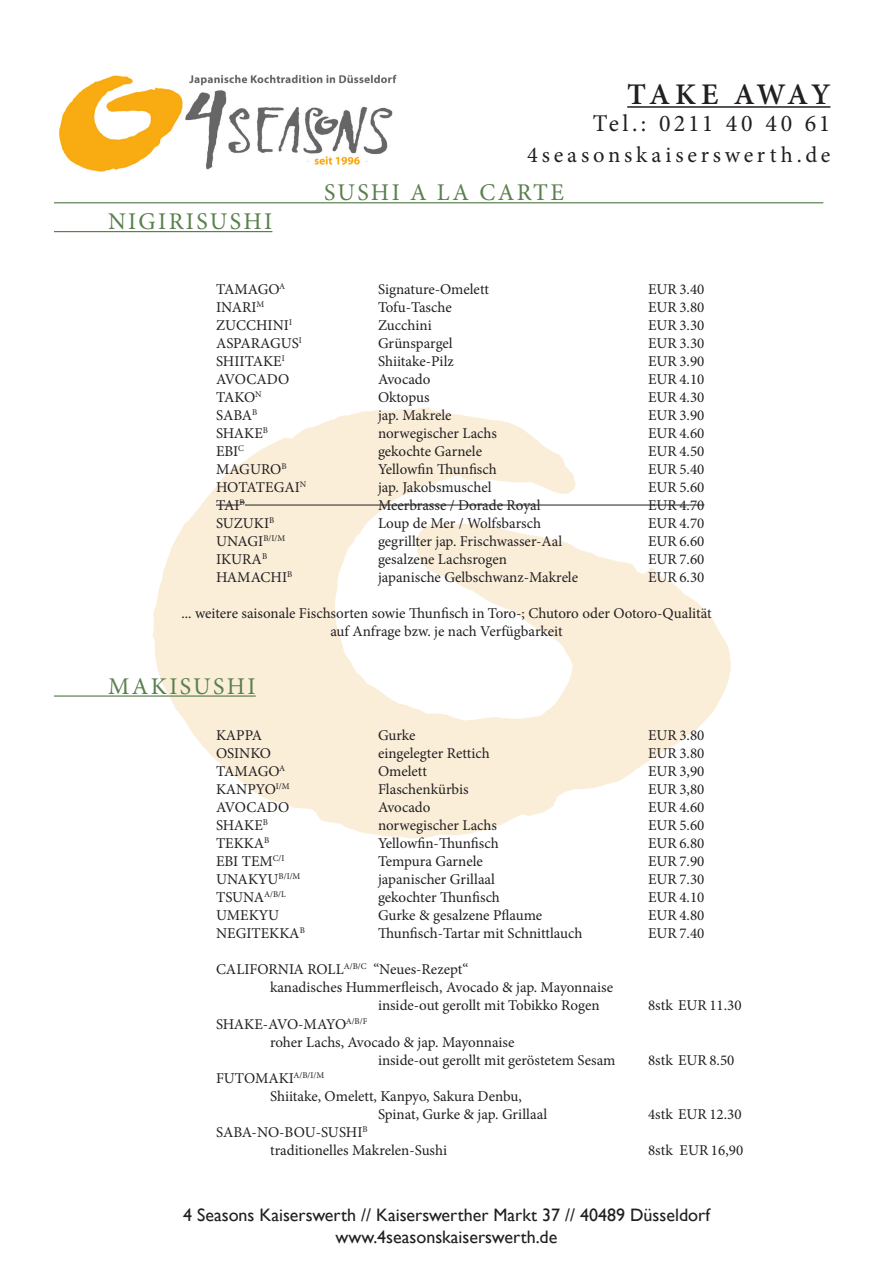
<style>
.page{position:relative;width:893px;height:1263px;background:#fff}
.page>*{position:absolute;margin:0;border:0;box-sizing:border-box;transform-origin:0 0}
.Anschrift{font:600 30px "Minion Pro";letter-spacing:.095em;color:#231f21}
.AUSHANG_TITEL{font:24px "Minion Pro";letter-spacing:.1em;color:#5a804e}
.Anschrift-2{font:24px "Minion Pro";letter-spacing:.125em;color:#231f21}
.Anschrift-3{font:22.5px "Minion Pro";letter-spacing:.17em;color:#231f21}
.t1{font:18px "Gill Sans";color:#231f21}
.JP_Gerichte_Aushang{font:15px/18px "Minion Pro";color:#231f21;text-align:center}
.JP_Gerichte_Aushang-2{font:15px "Minion Pro";letter-spacing:-.035em;color:#231f21}
</style>
<div class="page">
<svg style="left:152px;top:407px;width:579px;height:426px;fill:#faeed9"></svg>
<svg style="left:239px;top:655px;width:233px;height:184px"></svg>
<hr style="left:627px;top:106px;width:203px;height:2px;background:#231f21">
<img style="left:59px;top:74px;width:338px;height:98px">
<hr style="left:54px;top:202px;width:769px;height:1px;background:#5a804e">
<hr style="left:54px;top:231px;width:218px;height:1px;background:#5a804e">
<hr style="left:54px;top:695px;width:202px;height:2px;background:#5a804e">
<svg style="left:216px;top:502px;width:29px;height:4px"></svg>
<hr style="left:245px;top:505px;width:459px;height:1px;background:#231f21">
<p class="AUSHANG_TITEL" style="left:108px;top:205px;width:166px">NIGIRISUSHI</p>
<p class="Anschrift" style="left:627px;top:74px;width:205px">TAKE AWAY</p>
<p class="Anschrift-2" style="left:593px;top:107px;width:239px">Tel.: 0211 40 40 61</p>
<p class="Anschrift-3" style="left:527px;top:140px;width:305px">4seasonskaiserswerth.de</p>
<p class="AUSHANG_TITEL" style="left:324px;top:177px;width:242px">SUSHI A LA CARTE</p>
<p class="JP_Gerichte_Aushang" style="left:216px;top:280px;width:71px">TAMAGO<sup>A</sup></p>
<p class="JP_Gerichte_Aushang" style="left:378px;top:280px;width:112px">Signature-Omelett</p>
<p class="JP_Gerichte_Aushang" style="left:648px;top:280px;width:58px">EUR 3.40</p>
<p class="JP_Gerichte_Aushang" style="left:216px;top:298px;width:50px">INARI<sup>M</sup></p>
<p class="JP_Gerichte_Aushang" style="left:378px;top:298px;width:75px">Tofu-Tasche</p>
<p class="JP_Gerichte_Aushang" style="left:648px;top:298px;width:58px">EUR 3.80</p>
<p class="JP_Gerichte_Aushang" style="left:216px;top:316px;width:77px">ZUCCHINI<sup>I</sup></p>
<p class="JP_Gerichte_Aushang" style="left:378px;top:316px;width:55px">Zucchini</p>
<p class="JP_Gerichte_Aushang" style="left:648px;top:316px;width:58px">EUR 3.30</p>
<p class="JP_Gerichte_Aushang" style="left:216px;top:334px;width:87px">ASPARAGUS<sup>I</sup></p>
<p class="JP_Gerichte_Aushang" style="left:378px;top:334px;width:76px">Grünspargel</p>
<p class="JP_Gerichte_Aushang" style="left:648px;top:334px;width:58px">EUR 3.30</p>
<p class="JP_Gerichte_Aushang" style="left:216px;top:352px;width:70px">SHIITAKE<sup>I</sup></p>
<p class="JP_Gerichte_Aushang" style="left:378px;top:352px;width:77px">Shiitake-Pilz</p>
<p class="JP_Gerichte_Aushang" style="left:648px;top:352px;width:58px">EUR 3.90</p>
<p class="JP_Gerichte_Aushang" style="left:216px;top:370px;width:75px">AVOCADO</p>
<p class="JP_Gerichte_Aushang" style="left:378px;top:370px;width:54px">Avocado</p>
<p class="JP_Gerichte_Aushang" style="left:648px;top:370px;width:58px">EUR 4.10</p>
<p class="JP_Gerichte_Aushang" style="left:216px;top:388px;width:47px">TAKO<sup>N</sup></p>
<p class="JP_Gerichte_Aushang" style="left:378px;top:388px;width:53px">Oktopus</p>
<p class="JP_Gerichte_Aushang" style="left:648px;top:388px;width:58px">EUR 4.30</p>
<p class="JP_Gerichte_Aushang" style="left:216px;top:406px;width:43px">SABA<sup>B</sup></p>
<p class="JP_Gerichte_Aushang" style="left:378px;top:406px;width:75px">jap. Makrele</p>
<p class="JP_Gerichte_Aushang" style="left:648px;top:406px;width:58px">EUR 3.90</p>
<p class="JP_Gerichte_Aushang" style="left:216px;top:424px;width:53px">SHAKE<sup>B</sup></p>
<p class="JP_Gerichte_Aushang" style="left:378px;top:424px;width:120px">norwegischer Lachs</p>
<p class="JP_Gerichte_Aushang" style="left:648px;top:424px;width:58px">EUR 4.60</p>
<p class="JP_Gerichte_Aushang" style="left:216px;top:442px;width:30px">EBI<sup>C</sup></p>
<p class="JP_Gerichte_Aushang" style="left:378px;top:442px;width:106px">gekochte Garnele</p>
<p class="JP_Gerichte_Aushang" style="left:648px;top:442px;width:58px">EUR 4.50</p>
<p class="JP_Gerichte_Aushang" style="left:216px;top:460px;width:72px">MAGURO<sup>B</sup></p>
<p class="JP_Gerichte_Aushang" style="left:378px;top:460px;width:120px">Yellowfin Thunfisch</p>
<p class="JP_Gerichte_Aushang" style="left:648px;top:460px;width:58px">EUR 5.40</p>
<p class="JP_Gerichte_Aushang" style="left:216px;top:478px;width:92px">HOTATEGAI<sup>N</sup></p>
<p class="JP_Gerichte_Aushang" style="left:378px;top:478px;width:115px">jap. Jakobsmuschel</p>
<p class="JP_Gerichte_Aushang" style="left:648px;top:478px;width:58px">EUR 5.60</p>
<p class="JP_Gerichte_Aushang" style="left:216px;top:496px;width:30px">TAI<sup>B</sup></p>
<p class="JP_Gerichte_Aushang" style="left:378px;top:496px;width:164px">Meerbrasse / Dorade Royal</p>
<p class="JP_Gerichte_Aushang" style="left:648px;top:496px;width:58px">EUR 4.70</p>
<p class="JP_Gerichte_Aushang" style="left:216px;top:514px;width:60px">SUZUKI<sup>B</sup></p>
<p class="JP_Gerichte_Aushang" style="left:378px;top:514px;width:165px">Loup de Mer / Wolfsbarsch</p>
<p class="JP_Gerichte_Aushang" style="left:648px;top:514px;width:58px">EUR 4.70</p>
<p class="JP_Gerichte_Aushang" style="left:216px;top:532px;width:71px">UNAGI<sup>B/I/M</sup></p>
<p class="JP_Gerichte_Aushang" style="left:378px;top:532px;width:186px">gegrillter jap. Frischwasser-Aal</p>
<p class="JP_Gerichte_Aushang" style="left:648px;top:532px;width:58px">EUR 6.60</p>
<p class="JP_Gerichte_Aushang" style="left:216px;top:550px;width:53px">IKURA<sup>B</sup></p>
<p class="JP_Gerichte_Aushang" style="left:378px;top:550px;width:130px">gesalzene Lachsrogen</p>
<p class="JP_Gerichte_Aushang" style="left:648px;top:550px;width:58px">EUR 7.60</p>
<p class="JP_Gerichte_Aushang" style="left:216px;top:568px;width:78px">HAMACHI<sup>B</sup></p>
<p class="JP_Gerichte_Aushang" style="left:378px;top:568px;width:202px">japanische Gelbschwanz-Makrele</p>
<p class="JP_Gerichte_Aushang" style="left:648px;top:568px;width:58px">EUR 6.30</p>
<p class="JP_Gerichte_Aushang" style="left:181px;top:604px;width:532px">... weitere saisonale Fischsorten sowie Thunfisch in Toro-; Chutoro oder Ootoro-Qualität auf Anfrage bzw. je nach Verfügbarkeit</p>
<p class="AUSHANG_TITEL" style="left:108px;top:670px;width:149px">MAKISUSHI</p>
<p class="JP_Gerichte_Aushang" style="left:216px;top:727px;width:48px">KAPPA</p>
<p class="JP_Gerichte_Aushang" style="left:378px;top:727px;width:39px">Gurke</p>
<p class="JP_Gerichte_Aushang" style="left:648px;top:727px;width:58px">EUR 3.80</p>
<p class="JP_Gerichte_Aushang" style="left:216px;top:745px;width:57px">OSINKO</p>
<p class="JP_Gerichte_Aushang" style="left:378px;top:745px;width:113px">eingelegter Rettich</p>
<p class="JP_Gerichte_Aushang" style="left:648px;top:745px;width:58px">EUR 3.80</p>
<p class="JP_Gerichte_Aushang" style="left:216px;top:763px;width:71px">TAMAGO<sup>A</sup></p>
<p class="JP_Gerichte_Aushang" style="left:378px;top:763px;width:50px">Omelett</p>
<p class="JP_Gerichte_Aushang" style="left:648px;top:763px;width:58px">EUR 3,90</p>
<p class="JP_Gerichte_Aushang" style="left:216px;top:781px;width:75px">KANPYO<sup>I/M</sup></p>
<p class="JP_Gerichte_Aushang" style="left:378px;top:781px;width:92px">Flaschenkürbis</p>
<p class="JP_Gerichte_Aushang" style="left:648px;top:781px;width:58px">EUR 3,80</p>
<p class="JP_Gerichte_Aushang" style="left:216px;top:799px;width:75px">AVOCADO</p>
<p class="JP_Gerichte_Aushang" style="left:378px;top:799px;width:54px">Avocado</p>
<p class="JP_Gerichte_Aushang" style="left:648px;top:799px;width:58px">EUR 4.60</p>
<p class="JP_Gerichte_Aushang" style="left:216px;top:817px;width:53px">SHAKE<sup>B</sup></p>
<p class="JP_Gerichte_Aushang" style="left:378px;top:817px;width:120px">norwegischer Lachs</p>
<p class="JP_Gerichte_Aushang" style="left:648px;top:817px;width:58px">EUR 5.60</p>
<p class="JP_Gerichte_Aushang" style="left:216px;top:835px;width:55px">TEKKA<sup>B</sup></p>
<p class="JP_Gerichte_Aushang" style="left:378px;top:835px;width:122px">Yellowfin-Thunfisch</p>
<p class="JP_Gerichte_Aushang" style="left:648px;top:835px;width:58px">EUR 6.80</p>
<p class="JP_Gerichte_Aushang" style="left:216px;top:853px;width:70px">EBI TEM<sup>C/I</sup></p>
<p class="JP_Gerichte_Aushang" style="left:378px;top:853px;width:106px">Tempura Garnele</p>
<p class="JP_Gerichte_Aushang" style="left:648px;top:853px;width:58px">EUR 7.90</p>
<p class="JP_Gerichte_Aushang" style="left:216px;top:871px;width:86px">UNAKYU<sup>B/I/M</sup></p>
<p class="JP_Gerichte_Aushang" style="left:378px;top:871px;width:119px">japanischer Grillaal</p>
<p class="JP_Gerichte_Aushang" style="left:648px;top:871px;width:58px">EUR 7.30</p>
<p class="JP_Gerichte_Aushang" style="left:216px;top:889px;width:71px">TSUNA<sup>A/B/L</sup></p>
<p class="JP_Gerichte_Aushang" style="left:378px;top:889px;width:123px">gekochter Thunfisch</p>
<p class="JP_Gerichte_Aushang" style="left:648px;top:889px;width:58px">EUR 4.10</p>
<p class="JP_Gerichte_Aushang" style="left:216px;top:907px;width:65px">UMEKYU</p>
<p class="JP_Gerichte_Aushang" style="left:378px;top:907px;width:166px">Gurke &amp; gesalzene Pflaume</p>
<p class="JP_Gerichte_Aushang" style="left:648px;top:907px;width:58px">EUR 4.80</p>
<p class="JP_Gerichte_Aushang" style="left:216px;top:925px;width:90px">NEGITEKKA<sup>B</sup></p>
<p class="JP_Gerichte_Aushang" style="left:378px;top:925px;width:206px">Thunfisch-Tartar mit Schnittlauch</p>
<p class="JP_Gerichte_Aushang" style="left:648px;top:925px;width:58px">EUR 7.40</p>
<p class="JP_Gerichte_Aushang" style="left:216px;top:961px;width:254px">CALIFORNIA ROLL<sup>A/B/C</sup> “Neues-Rezept“</p>
<p class="JP_Gerichte_Aushang" style="left:270px;top:979px;width:345px">kanadisches Hummerfleisch, Avocado &amp; jap. Mayonnaise</p>
<p class="JP_Gerichte_Aushang" style="left:378px;top:997px;width:223px">inside-out gerollt mit Tobikko Rogen</p>
<p class="JP_Gerichte_Aushang" style="left:648px;top:997px;width:95px">8stk EUR 11.30</p>
<p class="JP_Gerichte_Aushang-2" style="left:216px;top:1014px;width:153px">SHAKE-AVO-MAYO<sup>A/B/F</sup></p>
<p class="JP_Gerichte_Aushang" style="left:270px;top:1033px;width:246px">roher Lachs, Avocado &amp; jap. Mayonnaise</p>
<p class="JP_Gerichte_Aushang" style="left:378px;top:1051px;width:239px">inside-out gerollt mit geröstetem Sesam</p>
<p class="JP_Gerichte_Aushang" style="left:648px;top:1051px;width:88px">8stk EUR 8.50</p>
<p class="JP_Gerichte_Aushang" style="left:216px;top:1069px;width:110px">FUTOMAKI<sup>A/B/I/M</sup></p>
<p class="JP_Gerichte_Aushang" style="left:378px;top:1087px;width:171px;text-align:left;text-indent:-108px">Shiitake, Omelett, Kanpyo, Sakura Denbu,<br>Spinat, Gurke &amp; jap. Grillaal</p>
<p class="JP_Gerichte_Aushang" style="left:648px;top:1105px;width:95px">4stk EUR 12.30</p>
<p class="JP_Gerichte_Aushang" style="left:216px;top:1123px;width:153px">SABA-NO-BOU-SUSHI<sup>B</sup></p>
<p class="JP_Gerichte_Aushang" style="left:270px;top:1141px;width:179px">traditionelles Makrelen-Sushi</p>
<p class="JP_Gerichte_Aushang" style="left:648px;top:1141px;width:97px">8stk EUR 16,90</p>
<p class="t1" style="left:183px;top:1205px;width:528px">4 Seasons Kaiserswerth // Kaiserswerther Markt 37 // 40489 Düsseldorf</p>
<p class="t1" style="left:336px;top:1226px;width:223px">www.4seasonskaiserswerth.de</p>
</div>
